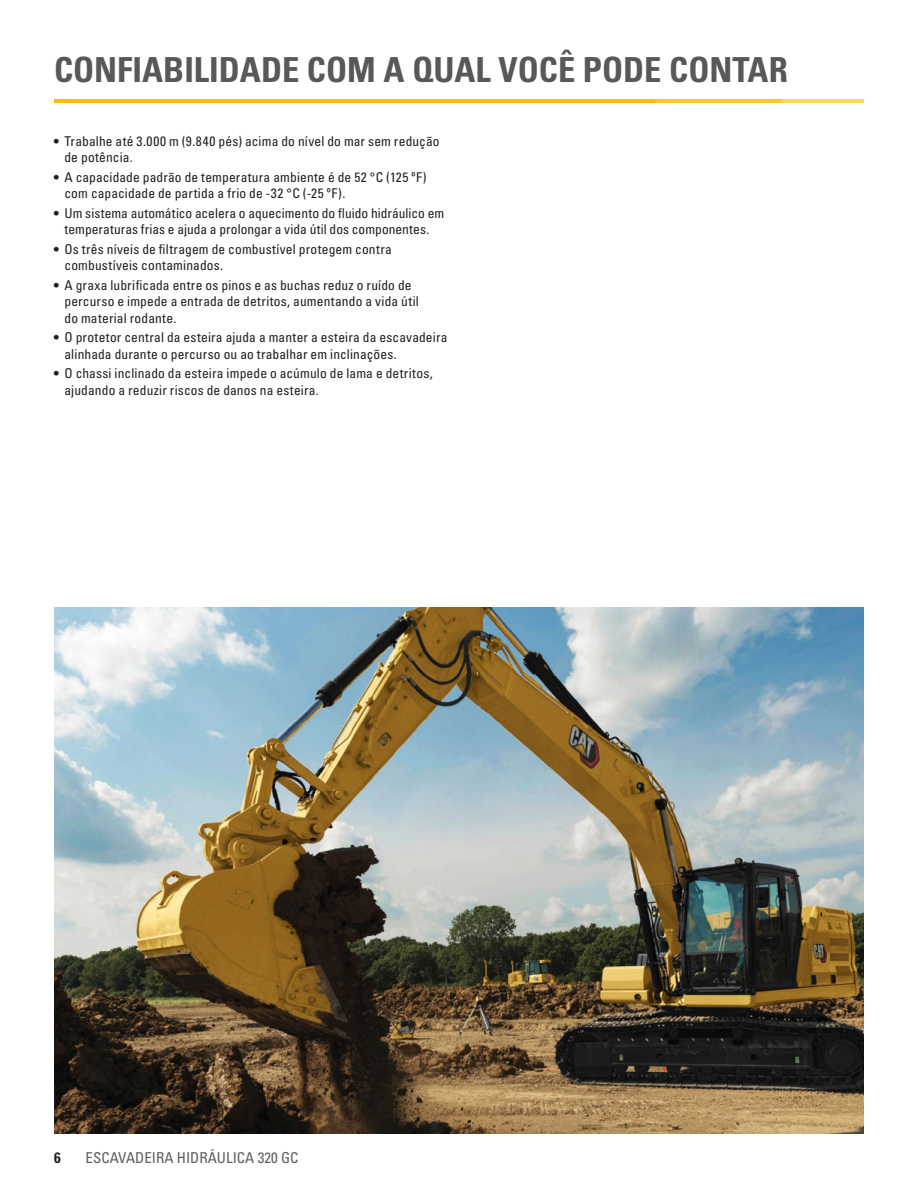
<style>
.page{position:relative;width:918px;height:1188px;background:#fff}
.page>*{position:absolute;margin:0;border:0;box-sizing:border-box;transform-origin:0 0}
.t1{font:34.5px "Univers LTCYR 67 Bold Cond";color:#57585a}
.t2{font:condensed 15px "Univers LTCYR 57";color:#5d6163}
.t3{font:15px "Univers LTCYR 67 Bold Cond";color:#231f20}
.t4{font:condensed 13.5px/16.5px "Univers LTCYR 57";letter-spacing:.01em;color:#231f20}
</style>
<div class="page">
<img style="left:54px;top:608px;width:809px;height:526px">
<hr style="left:54px;top:99px;width:601px;height:4px;background:#fcba13">
<hr style="left:654px;top:99px;width:128px;height:4px;background:#fcc437">
<hr style="left:782px;top:99px;width:81px;height:4px;background:#fdd266">
<h1 class="t1" style="left:54px;top:48px;width:735px">CONFIABILIDADE COM A QUAL VOCÊ PODE CONTAR</h1>
<p class="t4" style="left:65px;top:132px;width:377px;text-indent:-11px">• Trabalhe até 3.000 m (9.840 pés) acima do nível do mar sem redução de potência.</p>
<p class="t4" style="left:65px;top:168px;width:364px;text-indent:-11px">• A capacidade padrão de temperatura ambiente é de 52 °C (125 ºF) com capacidade de partida a frio de -32 °C (-25 ºF).</p>
<p class="t4" style="left:54px;top:204px;width:392px;text-align:center">• Um sistema automático acelera o aquecimento do fluido hidráulico em temperaturas frias e ajuda a prolongar a vida útil dos componentes.</p>
<p class="t4" style="left:65px;top:240px;width:329px;text-indent:-11px">• Os três níveis de filtragem de combustível protegem contra combustíveis contaminados.</p>
<p class="t4" style="left:65px;top:276px;width:356px;text-indent:-11px">• A graxa lubrificada entre os pinos e as buchas reduz o ruído de percurso e impede a entrada de detritos, aumentando a vida útil do material rodante.</p>
<p class="t4" style="left:65px;top:329px;width:385px;text-indent:-11px">• O protetor central da esteira ajuda a manter a esteira da escavadeira alinhada durante o percurso ou ao trabalhar em inclinações.</p>
<p class="t4" style="left:65px;top:365px;width:370px;text-indent:-11px">• O chassi inclinado da esteira impede o acúmulo de lama e detritos, ajudando a reduzir riscos de danos na esteira.</p>
<p class="t3" style="left:54px;top:1148px;width:8px">6</p>
<p class="t2" style="left:86px;top:1148px;width:215px">ESCAVADEIRA HIDRÁULICA 320 GC</p>
</div>
